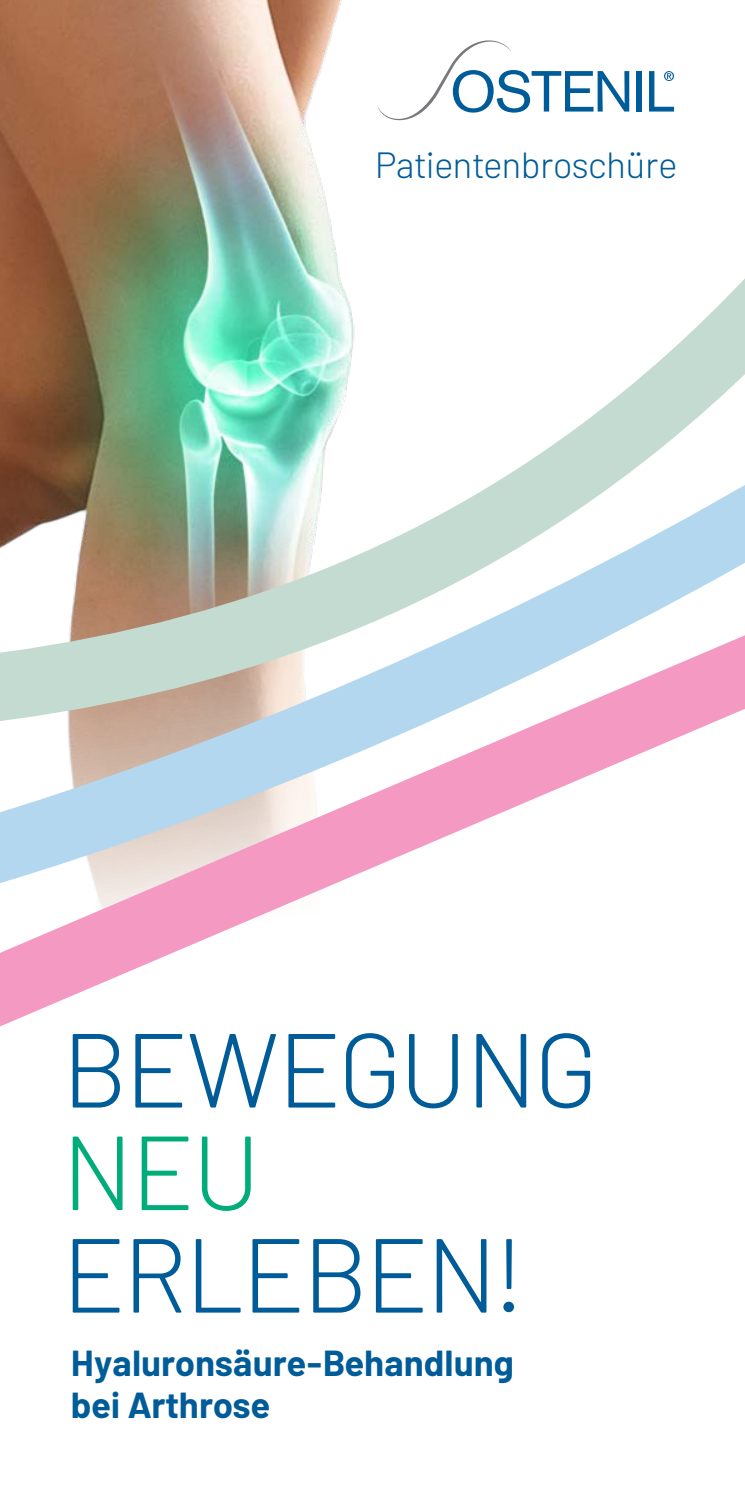
<style>
.page{position:relative;width:745px;height:1489px;background:#fff}
.page>*{position:absolute;margin:0;border:0;box-sizing:border-box;transform-origin:0 0}
.t1{font:300 105px "Barlow";color:#005c98}
.t2{font:300 105px "Barlow";color:#00ac79}
.t3{font:300 36.5px "Barlow";color:#005c98}
.t4{font:700 36.25px/42.5px "Barlow";color:#005c98}
</style>
<div class="page">
<img style="left:0;top:0;width:342px;height:173px">
<div style="left:636px;top:71px;width:5px;height:40px;background:#005c98"></div>
<svg style="left:649px;top:71px;width:24px;height:41px"></svg>
<svg style="left:377px;top:40px;width:252px;height:81px"></svg>
<img style="left:0;top:173px;width:744px;height:854px">
<p class="t3" style="left:375px;top:139px;width:303px">Patientenbroschüre</p>
<h1 class="t1" style="left:63px;top:994px;width:534px">BEWEGUNG</h1>
<h1 class="t2" style="left:63px;top:1096px;width:198px">NEU</h1>
<h1 class="t1" style="left:63px;top:1199px;width:459px">ERLEBEN!</h1>
<p class="t4" style="left:71px;top:1338px;width:444px">Hyaluronsäure-Behandlung bei Arthrose</p>
</div>
